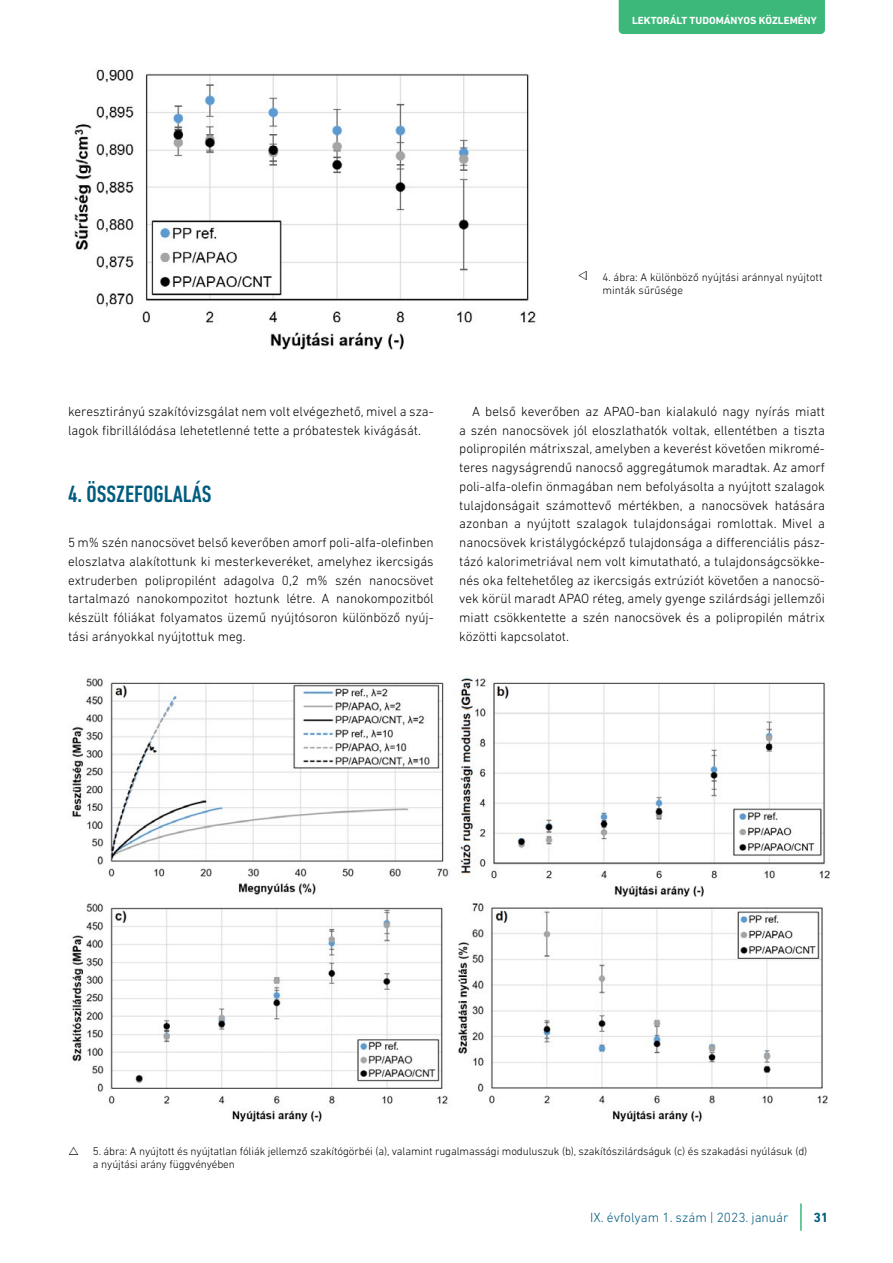
<style>
.page{position:relative;width:893px;height:1263px;background:#fff}
.page>*{position:absolute;margin:0;border:0;box-sizing:border-box;transform-origin:0 0}
.t1{font:500 condensed 24px "DIN Next LT Pro";color:#005c7e}
.t2{font:300 13.5px/18.8px "DIN Next LT Pro";color:#000;text-align:justify}
.t3{font:300 13.5px "DIN Next LT Pro";color:#005c7e}
.t4{font:700 13.5px "DIN Next LT Pro";color:#005c7e}
.t5{font:300 11.25px/13.5px "DIN Next LT Pro";letter-spacing:-.01em;color:#000}
.t6{font:700 10.5px "DIN Next LT Pro";color:#fff}
</style>
<div class="page">
<hr style="left:800px;top:1203px;width:2px;height:28px;background:#3bb87a">
<div style="left:619px;top:0;width:206px;height:34px;background:#3bb87a"></div>
<img style="left:74px;top:69px;width:462px;height:281px">
<img style="left:72px;top:678px;width:758px;height:444px">
<p class="t6" style="left:632px;top:14px;width:186px">LEKTORÁLT TUDOMÁNYOS KÖZLEMÉNY</p>
<p class="t5" style="left:603px;top:270px;width:221px">4. ábra: A különböző nyújtási aránnyal nyújtott minták sűrűsége</p>
<p class="t2" style="left:68px;top:402px;width:367px">keresztirányú szakítóvizsgálat nem volt elvégezhető, mivel a sza&shy;lagok fibrillálódása lehetetlenné tette a próbatestek kivágását.</p>
<h1 class="t1" style="left:68px;top:481px;width:145px">4. ÖSSZEFOGLALÁS</h1>
<p class="t2" style="left:68px;top:533px;width:367px">5 m% szén nanocsövet belső keverőben amorf poli-alfa-olefinben eloszlatva alakítottunk ki mesterkeveréket, amelyhez ikercsigás extruderben polipropilént adagolva 0,2 m% szén nanocsövet tartalmazó nanokompozitot hoztunk létre. A nanokompozitból készült fóliákat folyamatos üzemű nyújtósoron különböző nyúj&shy;tási arányokkal nyújtottuk meg.</p>
<p class="t2" style="left:459px;top:402px;width:367px;text-indent:13px">A belső keverőben az APAO-ban kialakuló nagy nyírás miatt a szén nanocsövek jól eloszlathatók voltak, ellentétben a tiszta polipropilén mátrixszal, amelyben a keverést követően mikromé&shy;teres nagyságrendű nanocső aggregátumok maradtak. Az amorf poli-alfa-olefin önmagában nem befolyásolta a nyújtott szalagok tulajdonságait számottevő mértékben, a nanocsövek hatására azonban a nyújtott szalagok tulajdonságai romlottak. Mivel a nanocsövek kristálygócképző tulajdonsága a differenciális pász&shy;tázó kalorimetriával nem volt kimutatható, a tulajdonságcsökke&shy;nés oka feltehetőleg az ikercsigás extrúziót követően a nanocsö&shy;vek körül maradt APAO réteg, amely gyenge szilárdsági jellemzői miatt csökkentette a szén nanocsövek és a polipropilén mátrix közötti kapcsolatot.</p>
<p class="t5" style="left:93px;top:1144px;width:716px">5. ábra: A nyújtott és nyújtatlan fóliák jellemző szakítógörbéi (a), valamint rugalmassági moduluszuk (b), szakítószilárdságuk (c) és szakadási nyúlásuk (d) a nyújtási arány függvényében</p>
<p class="t3" style="left:590px;top:1210px;width:200px">IX. évfolyam 1. szám | 2023. január</p>
<p class="t4" style="left:813px;top:1210px;width:17px">31</p>
</div>
